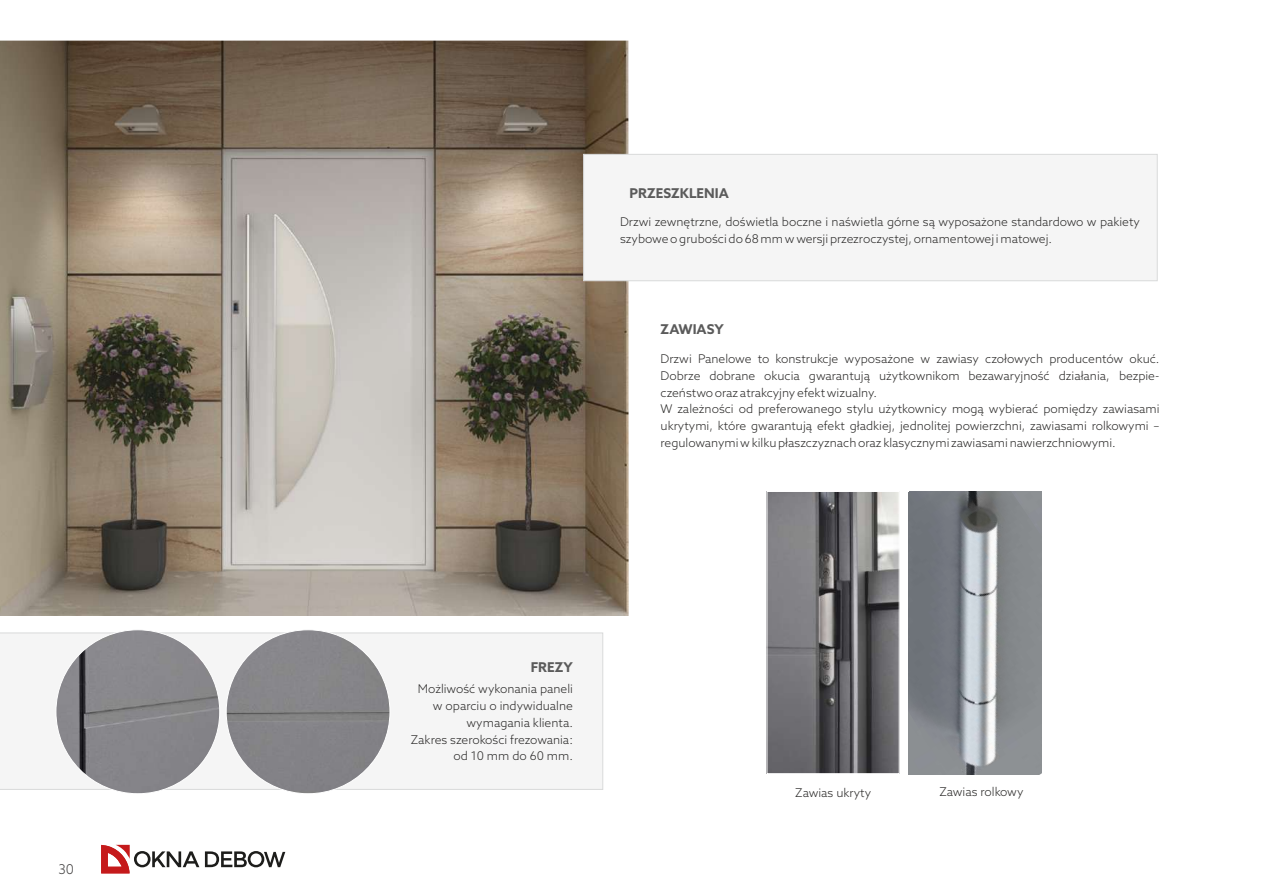
<style>
.page{position:relative;width:1263px;height:896px;background:#fff}
.page>*{position:absolute;margin:0;border:0;box-sizing:border-box;transform-origin:0 0}
.t1{font:700 13.5px "Azo Sans";color:#5b5b5b}
.t2{font:300 13.5px "Azo Sans";color:#434242}
.t3{font:300 12px/16.8px "Azo Sans";color:#2b2a29}
</style>
<div class="page">
<div style="left:0;top:632px;width:603px;height:157px;background:#f5f5f5"></div>
<svg style="left:56px;top:632px;width:164px;height:161px"></svg>
<img style="left:56px;top:629px;width:164px;height:164px;border-radius:50%">
<svg style="left:226px;top:632px;width:164px;height:161px"></svg>
<div style="left:226px;top:629px;width:164px;height:164px;background:#858488;border-radius:50%"></div>
<img style="left:0;top:41px;width:629px;height:574px">
<div style="left:583px;top:154px;width:575px;height:127px;background:#f5f5f5;border:1px solid #d9dada"></div>
<img style="left:768px;top:493px;width:130px;height:278px">
<div style="left:766px;top:491px;width:134px;height:282px;border:1px solid #fff"></div>
<img style="left:972px;top:592px;width:69px;height:181px">
<img style="left:984px;top:491px;width:57px;height:204px">
<img style="left:909px;top:592px;width:63px;height:181px">
<img style="left:909px;top:491px;width:84px;height:101px">
<svg style="left:101px;top:844px;width:98px;height:29px"></svg>
<svg style="left:205px;top:851px;width:80px;height:15px"></svg>
<p class="t2" style="left:59px;top:862px;width:17px">30</p>
<p class="t1" style="left:630px;top:187px;width:101px">PRZESZKLENIA</p>
<p class="t3" style="left:620px;top:214px;width:521px">Drzwi zewnętrzne, doświetla boczne i naświetla górne są wyposażone standardowo w pakiety szybowe o grubości do 68 mm w wersji przezroczystej, ornamentowej i matowej.</p>
<p class="t1" style="left:660px;top:324px;width:65px">ZAWIASY</p>
<p class="t3" style="left:660px;top:351px;width:500px">Drzwi Panelowe to konstrukcje wyposażone w zawiasy czołowych producentów okuć.<br>Dobrze dobrane okucia gwarantują użytkownikom bezawaryjność działania, bezpie&shy;czeństwo oraz atrakcyjny efekt wizualny.<br>W zależności od preferowanego stylu użytkownicy mogą wybierać pomiędzy zawiasami ukrytymi, które gwarantują efekt gładkiej, jednolitej powierzchni, zawiasami rolkowymi – regulowanymi w kilku płaszczyznach oraz klasycznymi zawiasami nawierzchniowymi.</p>
<p class="t1" style="left:531px;top:661px;width:44px">FREZY</p>
<p class="t3" style="left:411px;top:681px;width:164px;text-align:right">Możliwość wykonania paneli w oparciu o indywidualne wymagania klienta.<br>Zakres szerokości frezowania: od 10 mm do 60 mm.</p>
<p class="t3" style="left:795px;top:785px;width:77px">Zawias ukryty</p>
<p class="t3" style="left:939px;top:784px;width:86px">Zawias rolkowy</p>
</div>
